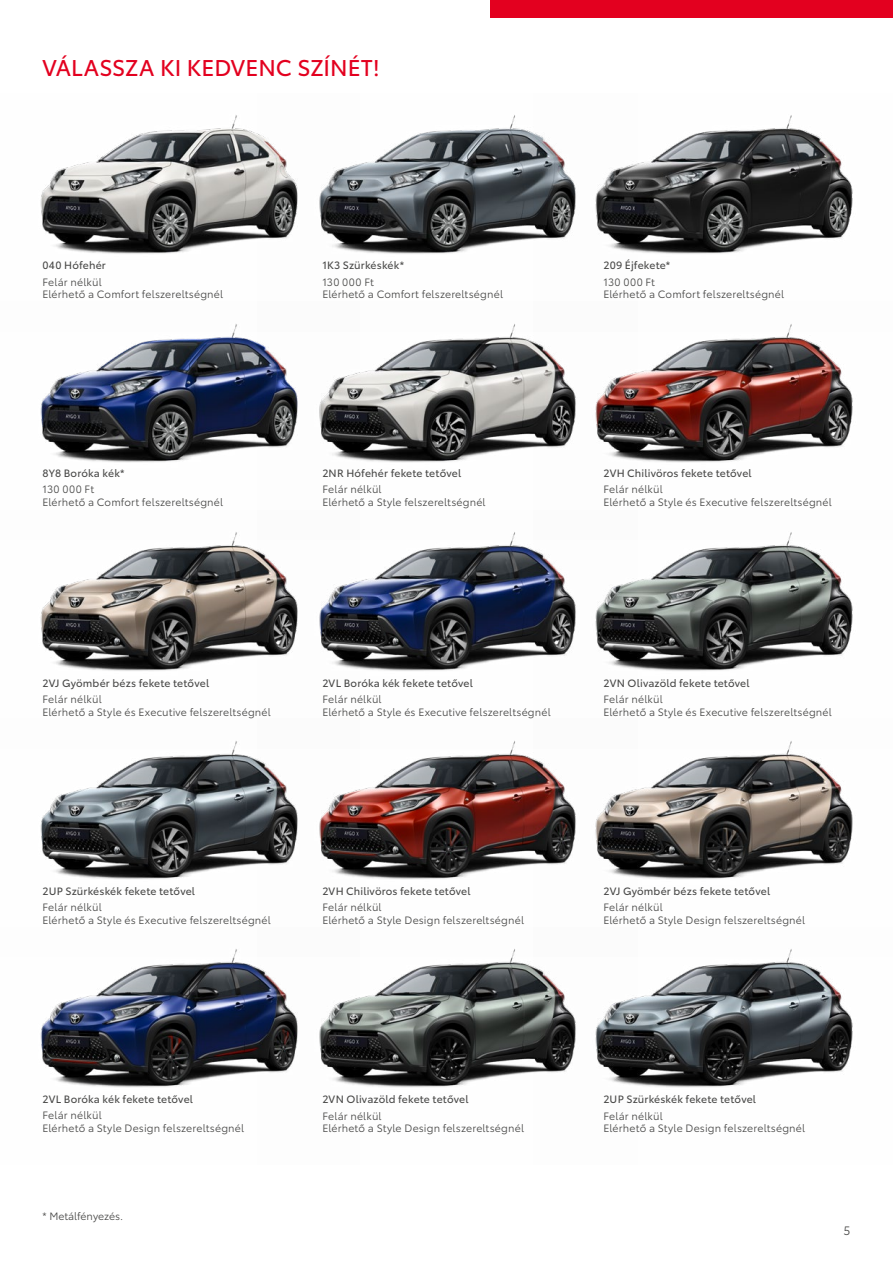
<style>
.page{position:relative;width:893px;height:1263px;background:#fff}
.page>*{position:absolute;margin:0;border:0;box-sizing:border-box;transform-origin:0 0}
.t1{font:22.5px "Toyota Type";color:#e3001f}
.t2{font:12px "Toyota Type";color:#494948}
.t3{font:10.5px/12.6px "Toyota Type";letter-spacing:.015em;color:#494948}
.t4{font:10.5px "Toyota Type";letter-spacing:.015em;color:#494948}
</style>
<div class="page">
<img style="left:40px;top:748px;width:217px;height:132px">
<img style="left:40px;top:949px;width:217px;height:139px">
<img style="left:40px;top:115px;width:217px;height:139px">
<img style="left:40px;top:540px;width:217px;height:208px">
<img style="left:40px;top:324px;width:217px;height:216px">
<img style="left:257px;top:956px;width:277px;height:132px">
<img style="left:257px;top:115px;width:277px;height:139px">
<img style="left:257px;top:748px;width:277px;height:208px">
<img style="left:257px;top:324px;width:277px;height:139px">
<img style="left:257px;top:532px;width:277px;height:216px">
<img style="left:534px;top:748px;width:319px;height:132px">
<img style="left:534px;top:331px;width:319px;height:132px">
<img style="left:534px;top:115px;width:319px;height:216px">
<img style="left:534px;top:949px;width:319px;height:139px">
<img style="left:534px;top:532px;width:319px;height:216px">
<div style="left:490px;top:0;width:403px;height:17px;background:#e3001f"></div>
<h1 class="t1" style="left:43px;top:51px;width:339px">VÁLASSZA KI KEDVENC SZÍNÉT!</h1>
<p class="t4" style="left:42px;top:258px;width:65px">040 Hófehér</p>
<p class="t3" style="left:42px;top:275px;width:182px">Felár nélkül<br>Elérhető a Comfort felszereltségnél</p>
<p class="t4" style="left:42px;top:465px;width:84px">8Y8 Boróka kék*</p>
<p class="t3" style="left:42px;top:483px;width:182px">130 000 Ft<br>Elérhető a Comfort felszereltségnél</p>
<p class="t4" style="left:322px;top:258px;width:83px">1K3 Szürkéskék*</p>
<p class="t3" style="left:322px;top:275px;width:182px">130 000 Ft<br>Elérhető a Comfort felszereltségnél</p>
<p class="t4" style="left:322px;top:465px;width:140px">2NR Hófehér fekete tetővel</p>
<p class="t3" style="left:322px;top:483px;width:165px">Felár nélkül<br>Elérhető a Style felszereltségnél</p>
<p class="t4" style="left:603px;top:258px;width:68px">209 Éjfekete*</p>
<p class="t3" style="left:603px;top:275px;width:182px">130 000 Ft<br>Elérhető a Comfort felszereltségnél</p>
<p class="t4" style="left:603px;top:465px;width:150px">2VH Chilivöros fekete tetővel</p>
<p class="t3" style="left:603px;top:483px;width:230px">Felár nélkül<br>Elérhető a Style és Executive felszereltségnél</p>
<p class="t4" style="left:42px;top:675px;width:168px">2VJ Gyömbér bézs fekete tetővel</p>
<p class="t3" style="left:42px;top:692px;width:230px">Felár nélkül<br>Elérhető a Style és Executive felszereltségnél</p>
<p class="t4" style="left:322px;top:675px;width:152px">2VL Boróka kék fekete tetővel</p>
<p class="t3" style="left:322px;top:692px;width:230px">Felár nélkül<br>Elérhető a Style és Executive felszereltségnél</p>
<p class="t4" style="left:603px;top:675px;width:148px">2VN Olivazöld fekete tetővel</p>
<p class="t3" style="left:603px;top:692px;width:230px">Felár nélkül<br>Elérhető a Style és Executive felszereltségnél</p>
<p class="t4" style="left:42px;top:883px;width:154px">2UP Szürkéskék fekete tetővel</p>
<p class="t3" style="left:42px;top:900px;width:230px">Felár nélkül<br>Elérhető a Style és Executive felszereltségnél</p>
<p class="t4" style="left:322px;top:883px;width:150px">2VH Chilivöros fekete tetővel</p>
<p class="t3" style="left:322px;top:900px;width:203px">Felár nélkül<br>Elérhető a Style Design felszereltségnél</p>
<p class="t4" style="left:42px;top:1091px;width:152px">2VL Boróka kék fekete tetővel</p>
<p class="t3" style="left:42px;top:1108px;width:203px">Felár nélkül<br>Elérhető a Style Design felszereltségnél</p>
<p class="t3" style="left:43px;top:1209px;width:82px">* Metálfényezés.</p>
<p class="t4" style="left:322px;top:1092px;width:148px">2VN Olivazöld fekete tetővel</p>
<p class="t3" style="left:322px;top:1109px;width:203px">Felár nélkül<br>Elérhető a Style Design felszereltségnél</p>
<p class="t4" style="left:603px;top:883px;width:168px">2VJ Gyömbér bézs fekete tetővel</p>
<p class="t3" style="left:603px;top:900px;width:203px">Felár nélkül<br>Elérhető a Style Design felszereltségnél</p>
<p class="t4" style="left:603px;top:1092px;width:154px">2UP Szürkéskék fekete tetővel</p>
<p class="t3" style="left:603px;top:1109px;width:203px">Felár nélkül<br>Elérhető a Style Design felszereltségnél</p>
<p class="t2" style="left:844px;top:1222px;width:8px">5</p>
</div>
